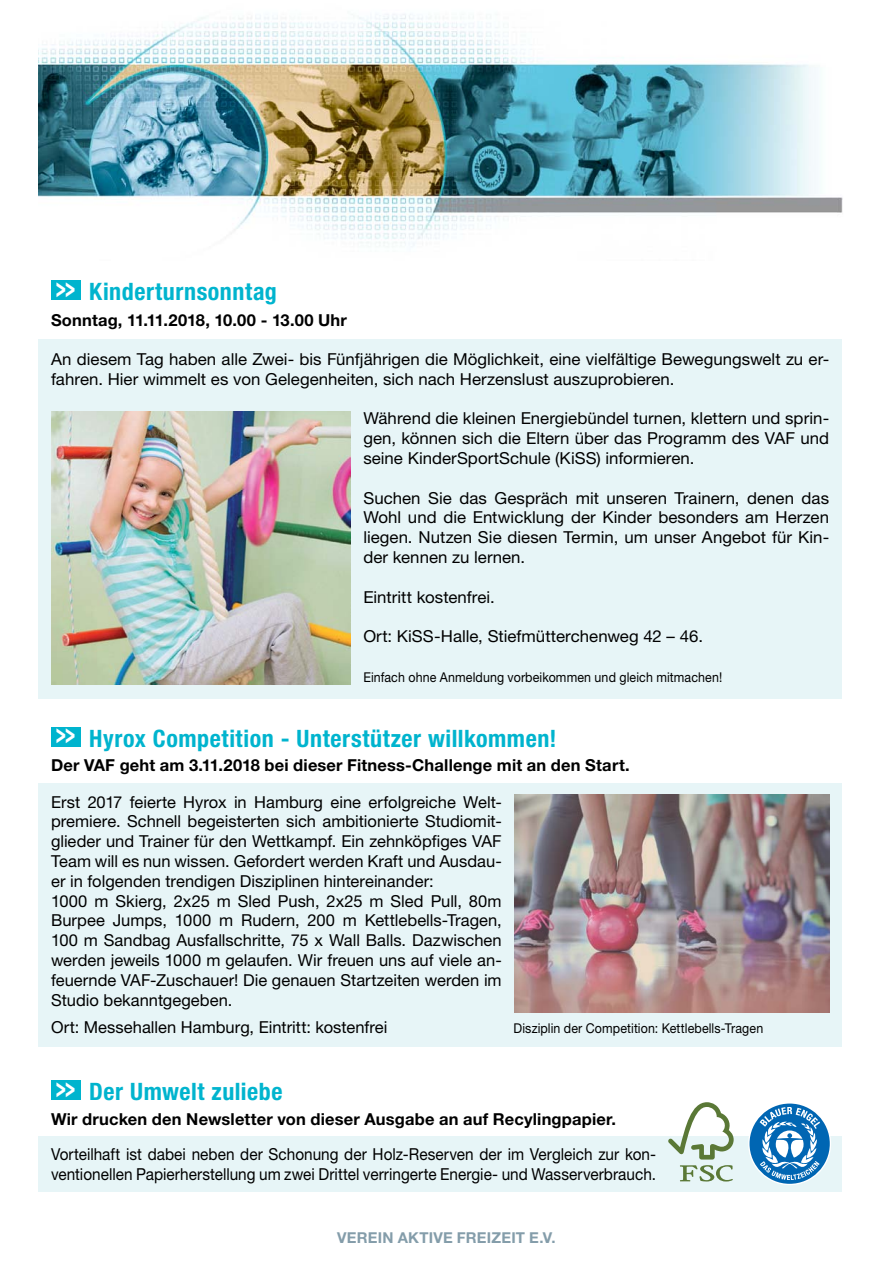
<style>
.page{position:relative;width:893px;height:1263px;background:#fff}
.page>*{position:absolute;margin:0;border:0;box-sizing:border-box;transform-origin:0 0}
.t1{font:700 condensed 24px "Helvetica Neue LT Std";letter-spacing:.025em;color:#00b4ce}
.t2{font:16.5px/19.8px "Helvetica Neue LT Std";color:#000}
.t3{font:700 16.5px "Helvetica Neue LT Std";letter-spacing:.01em;color:#000}
.t4{font:16.5px/19.8px "Helvetica Neue LT Std";color:#000;scale:.93 1}
.t5{font:700 15px "Helvetica Neue LT Std";letter-spacing:.015em;color:#849daa}
.t6{font:13.5px "Helvetica Neue LT Std";letter-spacing:.01em;color:#000;scale:.92 1}
.s1{font-stretch:expanded;font-size:28.5px;color:#fff}
</style>
<div class="page">
<img style="left:38px;top:14px;width:805px;height:232px">
<div style="left:38px;top:339px;width:804px;height:359px;background:#e7f5f7"></div>
<div style="left:38px;top:783px;width:804px;height:263px;background:#e7f5f7"></div>
<div style="left:38px;top:1136px;width:804px;height:56px;background:#e7f5f7"></div>
<div style="left:51px;top:281px;width:29px;height:19px;background:#00b4ce"></div>
<div style="left:51px;top:727px;width:29px;height:20px;background:#00b4ce"></div>
<img style="left:51px;top:411px;width:300px;height:273px">
<div style="left:51px;top:1080px;width:29px;height:20px;background:#00b4ce"></div>
<img style="left:514px;top:795px;width:315px;height:218px">
<svg style="left:749px;top:1103px;width:81px;height:81px"></svg>
<svg style="left:668px;top:1102px;width:66px;height:57px"></svg>
<svg style="left:680px;top:1165px;width:53px;height:16px"></svg>
<h1 class="t1" style="left:56px;top:277px;width:223px"><span class="s1">&gt;&gt;</span> Kinderturnsonntag</h1>
<p class="t3" style="left:51px;top:310px;width:297px">Sonntag, 11.11.2018, 10.00 - 13.00 Uhr</p>
<p class="t2" style="left:51px;top:349px;width:780px">An diesem Tag haben alle Zwei- bis Fünfjährigen die Möglichkeit, eine vielfältige Bewegungswelt zu er&shy;fahren. Hier wimmelt es von Gelegenheiten, sich nach Herzenslust auszuprobieren.</p>
<p class="t2" style="left:363px;top:408px;width:467px;text-align:justify">Während die kleinen Energiebündel turnen, klettern und sprin&shy;gen, können sich die Eltern über das Programm des VAF und seine KinderSportSchule (KiSS) informieren.</p>
<p class="t2" style="left:363px;top:487px;width:467px;text-align:justify">Suchen Sie das Gespräch mit unseren Trainern, denen das Wohl und die Entwicklung der Kinder besonders am Herzen liegen. Nutzen Sie diesen Termin, um unser Angebot für Kin&shy;der kennen zu lernen.</p>
<p class="t2" style="left:363px;top:586px;width:133px">Eintritt kostenfrei.</p>
<p class="t2" style="left:363px;top:626px;width:341px">Ort: KiSS-Halle, Stiefmütterchenweg 42 – 46.</p>
<p class="t6" style="left:363px;top:670px;width:392px">Einfach ohne Anmeldung vorbeikommen und gleich mitmachen!</p>
<h1 class="t1" style="left:56px;top:724px;width:502px"><span class="s1">&gt;&gt;</span> Hyrox Competition - Unterstützer willkommen!</h1>
<p class="t3" style="left:51px;top:755px;width:580px">Der VAF geht am 3.11.2018 bei dieser Fitness-Challenge mit an den Start.</p>
<p class="t2" style="left:51px;top:792px;width:452px">Erst 2017 feierte Hyrox in Hamburg eine erfolgreiche Welt&shy;premiere. Schnell begeisterten sich ambitionierte Studiomit&shy;glieder und Trainer für den Wettkampf. Ein zehnköpfiges VAF Team will es nun wissen. Gefordert werden Kraft und Ausdau&shy;er in folgenden trendigen Disziplinen hintereinander:<br>1000 m Skierg, 2x25 m Sled Push, 2x25 m Sled Pull, 80m Burpee Jumps, 1000 m Rudern, 200 m Kettlebells-Tragen, 100 m Sandbag Ausfallschritte, 75 x Wall Balls. Dazwischen werden jeweils 1000 m gelaufen. Wir freuen uns auf viele an&shy;feuernde VAF-Zuschauer! Die genauen Startzeiten werden im Studio bekanntgegeben.</p>
<p class="t2" style="left:51px;top:1016px;width:338px">Ort: Messehallen Hamburg, Eintritt: kostenfrei</p>
<p class="t6" style="left:513px;top:1020px;width:273px">Disziplin der Competition: Kettlebells-Tragen</p>
<h1 class="t1" style="left:56px;top:1077px;width:228px"><span class="s1">&gt;&gt;</span> Der Umwelt zuliebe</h1>
<p class="t3" style="left:51px;top:1108px;width:567px">Wir drucken den Newsletter von dieser Ausgabe an auf Recylingpapier.</p>
<p class="t4" style="left:51px;top:1144px;width:652px">Vorteilhaft ist dabei neben der Schonung der Holz-Reserven der im Vergleich zur kon&shy;ventionellen Papierherstellung um zwei Drittel verringerte Energie- und Wasserverbrauch.</p>
<p class="t5" style="left:337px;top:1228px;width:220px">Verein aktive Freizeit E.V.</p>
</div>
